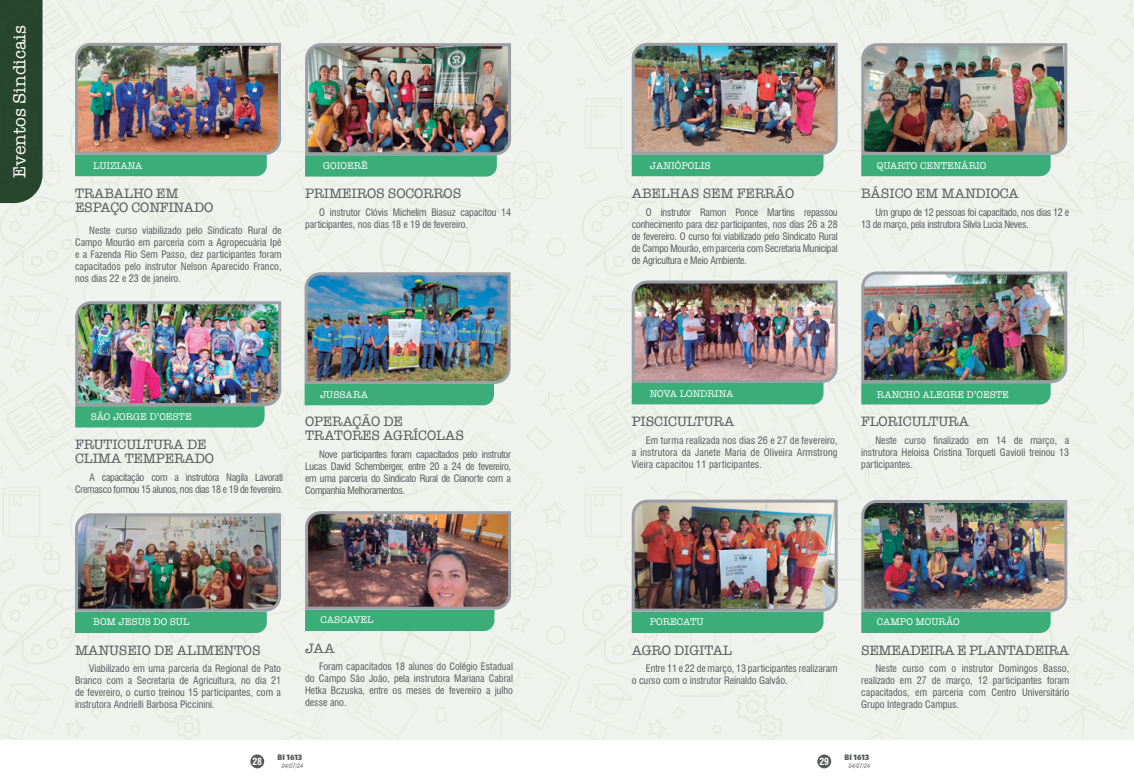
<style>
.page{position:relative;width:1134px;height:780px;background:#fff}
.page>*{position:absolute;margin:0;border:0;box-sizing:border-box;transform-origin:0 0}
.t1{font:18px "American Typewriter";color:#fff}
.t2{font:14px/14px "American Typewriter";letter-spacing:-.01em;color:#58595b}
.t3{font:14px "American Typewriter";letter-spacing:-.03em;color:#58595b}
.t4{font:condensed 10px/12px "Swiss 721 BT";color:#58595b;text-align:justify}
.t5{font:condensed 10px/12px "Swiss 721 BT";letter-spacing:-.03em;color:#58595b;text-align:right}
.t6{font:10px "American Typewriter";color:#fff}
.t7{font:700 condensed 9.6px "Swiss 721 BT";color:#fff}
.t8{font:900 8px "Whitney HTF";color:#58595b}
.t9{font:italic condensed 6px "Swiss 721 BT";color:#58595b}
</style>
<div class="page">
<div style="left:250px;top:754px;width:14px;height:14px;background:#58595b;border-radius:50%"></div>
<div style="left:817px;top:754px;width:14px;height:14px;background:#58595b;border-radius:50%"></div>
<img style="left:0;top:0;width:1134px;height:739px">
<div style="left:0;top:0;width:43px;height:203px;background:#28462d"></div>
<img style="left:74px;top:41px;width:208px;height:135px">
<img style="left:304px;top:509px;width:209px;height:122px">
<img style="left:304px;top:42px;width:209px;height:134px">
<img style="left:74px;top:300px;width:209px;height:127px">
<img style="left:74px;top:512px;width:208px;height:121px">
<img style="left:303px;top:271px;width:209px;height:134px">
<img style="left:630px;top:41px;width:209px;height:135px">
<img style="left:860px;top:42px;width:209px;height:134px">
<img style="left:630px;top:279px;width:209px;height:125px">
<img style="left:860px;top:270px;width:209px;height:134px">
<img style="left:630px;top:498px;width:209px;height:135px">
<img style="left:860px;top:498px;width:209px;height:135px">
<h1 class="t1" style="left:6px;top:178px;width:154px;rotate:-90deg">Eventos Sindicais</h1>
<p class="t6" style="left:93px;top:158px;width:51px">LUIZIANA</p>
<h2 class="t2" style="left:75px;top:186px;width:140px">TRABALHO EM<br>ESPAÇO CONFINADO</h2>
<p class="t4" style="left:75px;top:225px;width:208px;text-indent:14px">Neste curso viabilizado pelo Sindicato Rural de Campo Mourão em parceria com a Agropecuária Ipê e a Fazenda Rio Sem Passo, dez participantes foram capacitados pelo instrutor Nelson Aparecido Franco, nos dias 22 e 23 de janeiro.</p>
<p class="t6" style="left:323px;top:158px;width:46px">GOIOERÊ</p>
<h2 class="t2" style="left:305px;top:186px;width:158px">PRIMEIROS SOCORROS</h2>
<p class="t4" style="left:305px;top:206px;width:207px;text-indent:14px">O instrutor Clóvis Michelim Biasuz capacitou 14 participantes, nos dias 18 e 19 de fevereiro.</p>
<p class="t6" style="left:91px;top:409px;width:103px">SÃO JORGE D’OESTE</p>
<h2 class="t2" style="left:75px;top:437px;width:140px">FRUTICULTURA DE<br>CLIMA TEMPERADO</h2>
<p class="t5" style="left:75px;top:471px;width:209px">A capacitação com a instrutora Nagila Lavorati<br>Cremasco formou 15 alunos, nos dias 18 e 19 de fevereiro.</p>
<p class="t6" style="left:320px;top:387px;width:50px">JUSSARA</p>
<h2 class="t2" style="left:305px;top:414px;width:161px">OPERAÇÃO DE<br>TRATORES AGRÍCOLAS</h2>
<p class="t4" style="left:305px;top:448px;width:207px;text-indent:14px">Nove participantes foram capacitados pelo instrutor Lucas David Schemberger, entre 20 a 24 de fevereiro, em uma parceria do Sindicato Rural de Cianorte com a Companhia Melhoramentos.</p>
<p class="t6" style="left:93px;top:614px;width:98px">BOM JESUS DO SUL</p>
<h2 class="t2" style="left:75px;top:642px;width:187px">MANUSEIO DE ALIMENTOS</h2>
<p class="t4" style="left:75px;top:662px;width:207px;text-indent:14px">Viabilizado em uma parceria da Regional de Pato Branco com a Secretaria de Agricultura, no dia 21 de fevereiro, o curso treinou 15 participantes, com a instrutora Andrielli Barbosa Piccinini.</p>
<p class="t6" style="left:321px;top:612px;width:54px">CASCAVEL</p>
<h2 class="t2" style="left:305px;top:640px;width:31px">JAA</h2>
<p class="t4" style="left:305px;top:660px;width:209px;text-indent:14px">Foram capacitados 18 alunos do Colégio Estadual do Campo São João, pela instrutora Mariana Cabral Hetka Bczuska, entre os meses de fevereiro a julho desse ano.</p>
<p class="t7" style="left:252px;top:755px;width:11px">28</p>
<p class="t8" style="left:278px;top:752px;width:26px">BI 1613</p>
<p class="t9" style="left:282px;top:762px;width:23px">04/07/24</p>
<p class="t6" style="left:650px;top:158px;width:62px">JANIÓPOLIS</p>
<p class="t6" style="left:877px;top:158px;width:111px">QUARTO CENTENÁRIO</p>
<h2 class="t2" style="left:632px;top:186px;width:164px">ABELHAS SEM FERRÃO</h2>
<p class="t4" style="left:632px;top:206px;width:207px;text-indent:14px">O instrutor Ramon Ponce Martins repassou conhecimento para dez participantes, nos dias 26 a 28 de fevereiro. O curso foi viabilizado pelo Sindicato Rural de Campo Mourão, em parceria com Secretaria Municipal de Agricultura e Meio Ambiente.</p>
<h2 class="t2" style="left:861px;top:186px;width:159px">BÁSICO EM MANDIOCA</h2>
<p class="t5" style="left:861px;top:206px;width:209px;text-align:left;text-indent:14px">Um grupo de 12 pessoas foi capacitado, nos dias 12 e<br>13 de março, pela instrutora Silvia Lucia Neves.</p>
<p class="t6" style="left:650px;top:386px;width:85px">NOVA LONDRINA</p>
<p class="t6" style="left:877px;top:387px;width:134px">RANCHO ALEGRE D’OESTE</p>
<h2 class="t2" style="left:632px;top:414px;width:104px">PISCICULTURA</h2>
<p class="t4" style="left:632px;top:434px;width:207px;text-indent:14px">Em turma realizada nos dias 26 e 27 de fevereiro, a instrutora da Janete Maria de Oliveira Armstrong Vieira capacitou 11 participantes.</p>
<h2 class="t2" style="left:861px;top:414px;width:109px">FLORICULTURA</h2>
<p class="t4" style="left:861px;top:434px;width:209px;text-indent:14px">Neste curso finalizado em 14 de março, a instrutora Heloisa Cristina Torqueti Gavioli treinou 13 participantes.</p>
<p class="t6" style="left:650px;top:614px;width:55px">PORECATU</p>
<p class="t6" style="left:877px;top:614px;width:85px">CAMPO MOURÃO</p>
<h2 class="t2" style="left:632px;top:642px;width:102px">AGRO DIGITAL</h2>
<p class="t4" style="left:632px;top:662px;width:207px;text-indent:14px">Entre 11 e 22 de março, 13 participantes realizaram o curso com o instrutor Reinaldo Galvão.</p>
<h2 class="t3" style="left:861px;top:639px;width:209px">SEMEADEIRA E PLANTADEIRA</h2>
<p class="t4" style="left:861px;top:662px;width:209px;text-indent:14px">Neste curso com o instrutor Domingos Basso, realizado em 27 de março, 12 participantes foram capacitados, em parceria com Centro Universitário Grupo Integrado Campus.</p>
<p class="t7" style="left:819px;top:755px;width:11px">29</p>
<p class="t8" style="left:844px;top:752px;width:26px">BI 1613</p>
<p class="t9" style="left:849px;top:762px;width:23px">04/07/24</p>
</div>
